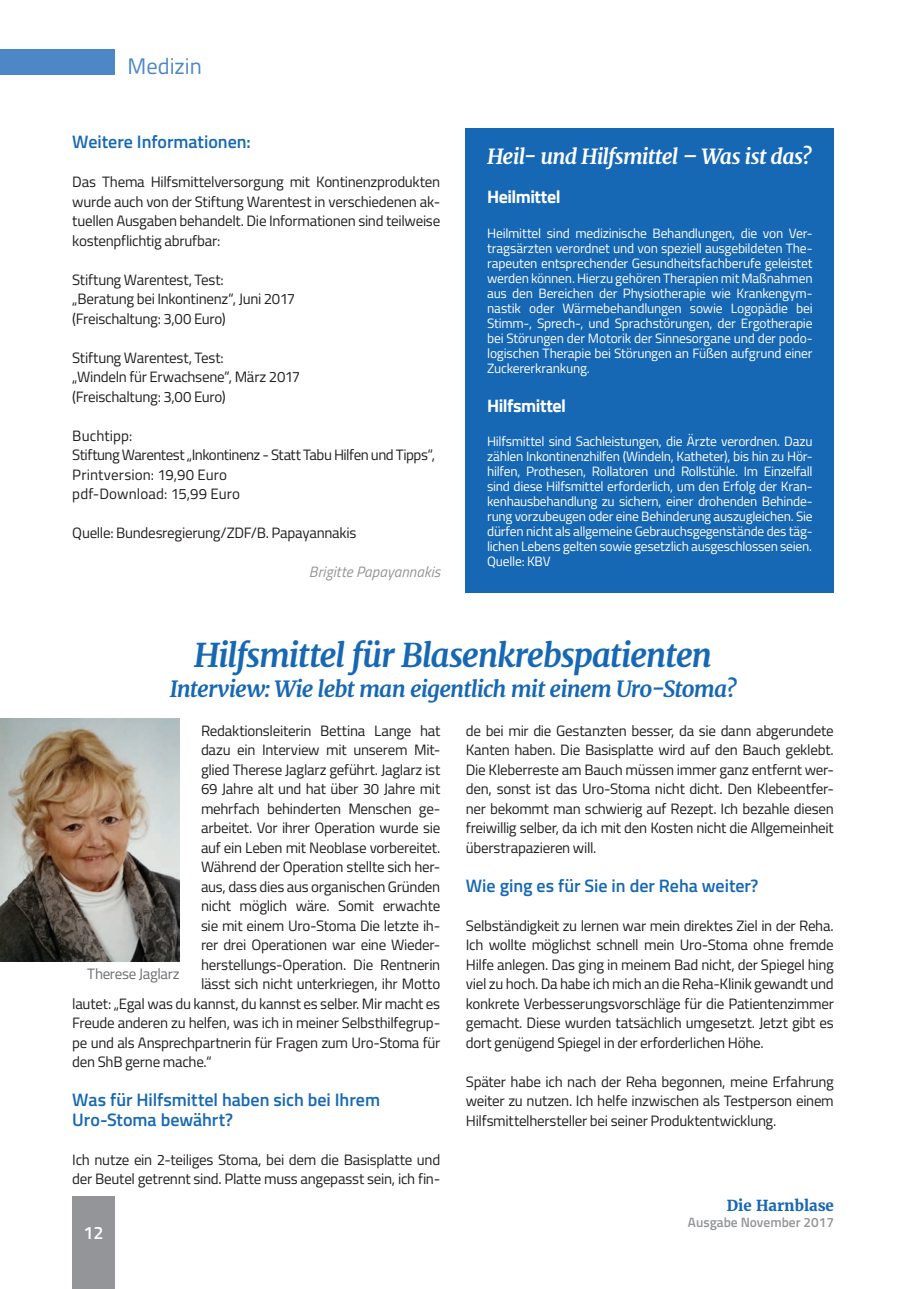
<style>
.page{position:relative;width:919px;height:1289px;background:#fff}
.page>*{position:absolute;margin:0;border:0;box-sizing:border-box;transform-origin:0 0}
.t1{font:italic 700 33px "Merriweather";letter-spacing:-.04em;color:#1768b4}
.t2{font:italic 700 22.5px "Merriweather";letter-spacing:-.04em;color:#1768b4}
.t3{font:22.5px "Titillium Web";color:#4d87c6}
.t4{font:italic 700 21px "Merriweather";letter-spacing:-.035em;color:#fff}
.t5{font:600 18px/19.5px "Titillium Web";color:#1768b4}
.t6{font:700 18px "Titillium Web";letter-spacing:-.025em;color:#fff}
.t7{font:600 18px "Titillium Web";color:#fff}
.t8{font:15px/19.5px "Titillium Web";letter-spacing:-.02em;color:#231f20;text-align:justify}
.t9{font:italic 15px "Titillium Web";letter-spacing:.005em;color:#939598}
.t10{font:15px "Titillium Web";letter-spacing:-.02em;color:#6c6d70}
.t11{font:700 15px "Merriweather";color:#1768b4}
.t12{font:13.5px/15px "Titillium Web";letter-spacing:-.015em;color:#fff;text-align:justify}
.t13{font:600 13.5px "Titillium Web";color:#939598}
</style>
<div class="page">
<div style="left:0;top:49px;width:115px;height:25px;background:#4d87c6"></div>
<div style="left:72px;top:1196px;width:43px;height:92px;background:#939598"></div>
<div style="left:466px;top:128px;width:367px;height:464px;background:#1768b4"></div>
<img style="left:0;top:718px;width:180px;height:243px">
<h2 class="t3" style="left:128px;top:50px;width:76px">Medizin</h2>
<p class="t5" style="left:72px;top:131px;width:180px">Weitere Informationen:</p>
<p class="t8" style="left:72px;top:171px;width:369px">Das Thema Hilfsmittelversorgung mit Kontinenzprodukten wurde auch von der Stiftung Warentest in verschiedenen ak&shy;tuellen Ausgaben behandelt. Die Informationen sind teilweise kostenpflichtig abrufbar:</p>
<p class="t8" style="left:72px;top:269px;width:224px;text-align:left">Stiftung Warentest, Test:<br>„Beratung bei Inkontinenz“, Juni 2017 (Freischaltung: 3,00 Euro)</p>
<p class="t8" style="left:72px;top:347px;width:229px;text-align:left">Stiftung Warentest, Test:<br>„Windeln für Erwachsene“, März 2017 (Freischaltung: 3,00 Euro)</p>
<p class="t8" style="left:72px;top:425px;width:364px;text-align:left">Buchtipp:<br>Stiftung Warentest „Inkontinenz - Statt Tabu Hilfen und Tipps“,<br>Printversion: 19,90 Euro<br>pdf-Download: 15,99 Euro</p>
<p class="t8" style="left:72px;top:522px;width:286px">Quelle: Bundesregierung/ZDF/B. Papayannakis</p>
<p class="t9" style="left:309px;top:561px;width:133px">Brigitte Papayannakis</p>
<h3 class="t4" style="left:487px;top:142px;width:326px">Heil- und Hilfsmittel – Was ist das?</h3>
<p class="t6" style="left:487px;top:183px;width:75px">Heilmittel</p>
<p class="t12" style="left:487px;top:225px;width:327px">Heilmittel sind medizinische Behandlungen, die von Ver&shy;tragsärzten verordnet und von speziell ausgebildeten The&shy;rapeuten entsprechender Gesundheitsfachberufe geleistet werden können. Hierzu gehören Therapien mit Maßnahmen aus den Bereichen der Physiotherapie wie Krankengym&shy;nastik oder Wärmebehandlungen sowie Logopädie bei Stimm-, Sprech-, und Sprachstörungen, der Ergotherapie bei Störungen der Motorik der Sinnesorgane und der podo&shy;logischen Therapie bei Störungen an Füßen aufgrund einer Zuckererkrankung.</p>
<p class="t6" style="left:487px;top:392px;width:80px">Hilfsmittel</p>
<p class="t12" style="left:487px;top:433px;width:327px">Hilfsmittel sind Sachleistungen, die Ärzte verordnen. Dazu zählen Inkontinenzhilfen (Windeln, Katheter), bis hin zu Hör&shy;hilfen, Prothesen, Rollatoren und Rollstühle. Im Einzelfall sind diese Hilfsmittel erforderlich, um den Erfolg der Kran&shy;kenhausbehandlung zu sichern, einer drohenden Behinde&shy;rung vorzubeugen oder eine Behinderung auszugleichen. Sie dürfen nicht als allgemeine Gebrauchsgegenstände des täg&shy;lichen Lebens gelten sowie gesetzlich ausgeschlossen seien.<br>Quelle: KBV</p>
<h1 class="t1" style="left:194px;top:633px;width:520px">Hilfsmittel für Blasenkrebspatienten</h1>
<h2 class="t2" style="left:170px;top:674px;width:568px">Interview: Wie lebt man eigentlich mit einem Uro-Stoma?</h2>
<p class="t8" style="left:201px;top:720px;width:241px">Redaktionsleiterin Bettina Lange hat</p>
<p class="t8" style="left:201px;top:739px;width:241px">dazu ein Interview mit unserem Mit-</p>
<p class="t8" style="left:201px;top:759px;width:241px">glied Therese Jaglarz geführt. Jaglarz ist</p>
<p class="t8" style="left:201px;top:778px;width:241px">69 Jahre alt und hat über 30 Jahre mit</p>
<p class="t8" style="left:201px;top:798px;width:241px">mehrfach behinderten Menschen ge-</p>
<p class="t8" style="left:201px;top:817px;width:241px">arbeitet. Vor ihrer Operation wurde sie</p>
<p class="t8" style="left:201px;top:837px;width:241px">auf ein Leben mit Neoblase vorbereitet.</p>
<p class="t8" style="left:201px;top:856px;width:241px">Während der Operation stellte sich her-</p>
<p class="t8" style="left:201px;top:876px;width:241px">aus, dass dies aus organischen Gründen</p>
<p class="t8" style="left:201px;top:895px;width:241px">nicht möglich wäre. Somit erwachte</p>
<p class="t8" style="left:201px;top:915px;width:241px">sie mit einem Uro-Stoma Die letzte ih-</p>
<p class="t8" style="left:201px;top:934px;width:241px">rer drei Operationen war eine Wieder-</p>
<p class="t8" style="left:201px;top:954px;width:241px">herstellungs-Operation. Die Rentnerin</p>
<p class="t8" style="left:201px;top:973px;width:241px">lässt sich nicht unterkriegen, ihr Motto</p>
<p class="t8" style="left:72px;top:993px;width:369px">lautet: „Egal was du kannst, du kannst es selber. Mir macht es</p>
<p class="t8" style="left:72px;top:1012px;width:369px">Freude anderen zu helfen, was ich in meiner Selbsthilfegrup-</p>
<p class="t8" style="left:72px;top:1032px;width:369px">pe und als Ansprechpartnerin für Fragen zum Uro-Stoma für</p>
<p class="t8" style="left:72px;top:1051px;width:141px">den ShB gerne mache.“</p>
<p class="t5" style="left:72px;top:1089px;width:309px">Was für Hilfsmittel haben sich bei Ihrem<br>Uro-Stoma bewährt?</p>
<p class="t8" style="left:72px;top:1149px;width:369px">Ich nutze ein 2-teiliges Stoma, bei dem die Basisplatte und der Beutel getrennt sind. Platte muss angepasst sein, ich fin-</p>
<p class="t8" style="left:466px;top:720px;width:369px">de bei mir die Gestanzten besser, da sie dann abgerundete Kanten haben. Die Basisplatte wird auf den Bauch geklebt.<br>Die Kleberreste am Bauch müssen immer ganz entfernt wer&shy;den, sonst ist das Uro-Stoma nicht dicht. Den Klebeentfer&shy;ner bekommt man schwierig auf Rezept. Ich bezahle diesen freiwillig selber, da ich mit den Kosten nicht die Allgemeinheit überstrapazieren will.</p>
<p class="t5" style="left:466px;top:874px;width:294px">Wie ging es für Sie in der Reha weiter?</p>
<p class="t8" style="left:466px;top:915px;width:369px">Selbständigkeit zu lernen war mein direktes Ziel in der Reha.<br>Ich wollte möglichst schnell mein Uro-Stoma ohne fremde Hilfe anlegen. Das ging in meinem Bad nicht, der Spiegel hing viel zu hoch. Da habe ich mich an die Reha-Klinik gewandt und konkrete Verbesserungsvorschläge für die Patientenzimmer gemacht. Diese wurden tatsächlich umgesetzt. Jetzt gibt es dort genügend Spiegel in der erforderlichen Höhe.</p>
<p class="t8" style="left:466px;top:1071px;width:369px">Später habe ich nach der Reha begonnen, meine Erfahrung weiter zu nutzen. Ich helfe inzwischen als Testperson einem Hilfsmittelhersteller bei seiner Produktentwicklung.</p>
<p class="t10" style="left:87px;top:963px;width:94px">Therese Jaglarz</p>
<p class="t7" style="left:83px;top:1219px;width:22px">12</p>
<p class="t11" style="left:726px;top:1195px;width:109px">Die Harnblase</p>
<p class="t13" style="left:688px;top:1212px;width:147px">Ausgabe November 2017</p>
</div>
